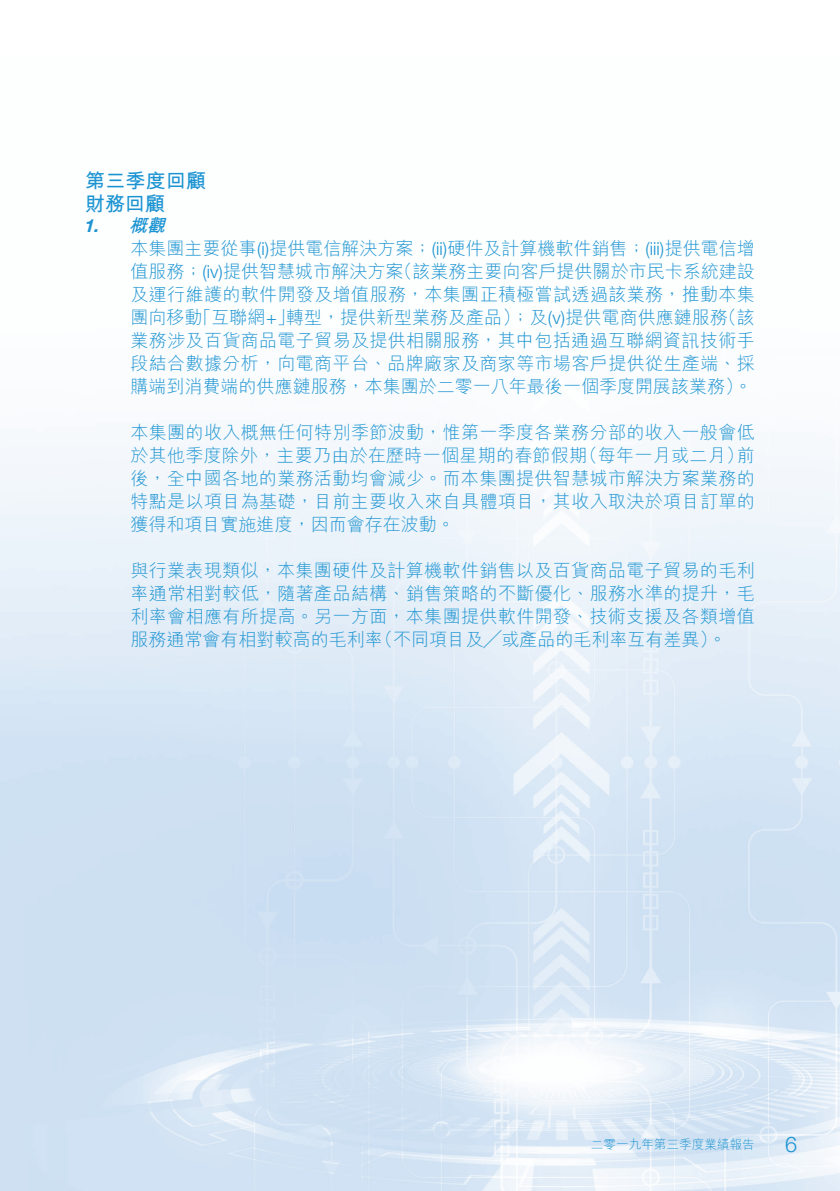
<style>
.page{position:relative;width:840px;height:1191px;background:#fff}
.page>*{position:absolute;margin:0;border:0;box-sizing:border-box;transform-origin:0 0}
.t1{font:300 21.6px "Helvetica Neue LT Std";color:#1c94d2}
.t2{font:700 20px/23px "M Hei HK";letter-spacing:.01em;color:#1c94d2}
.t3{font:300 18px/23px "M Hei HK";letter-spacing:.02em;color:#1c94d2}
.t4{font:300 18px/23px "M Hei HK";color:#1c94d2;text-align:right}
.t5{font:italic 700 18px "M Hei HK";color:#1c94d2}
.t6{font:italic 700 18px "Helvetica Neue LT Std";color:#1c94d2}
.t7{font:300 12.6px "M Hei HK";color:#1c94d2}
.s1{font-family:"Helvetica Neue LT Std"}
</style>
<div class="page">
<img style="left:0;top:434px;width:839px;height:757px">
<p class="t2" style="left:85px;top:168px;width:122px">第三季度回顧財務回顧</p>
<p class="t5" style="left:129px;top:212px;width:44px">概觀</p>
<p class="t6" style="left:83px;top:215px;width:22px">1.</p>
<p class="t4" style="left:130px;top:236px;width:625px">本集團主要從事 <span class="s1">)i(</span> 提供電信解決方案；<span class="s1">( )i i</span> 硬件及計算機軟件銷售；<span class="s1">( )iii</span> 提供電信增（該業務主要向客戶提供關於市民卡系統建設</p>
<p class="t4" style="left:130px;top:259px;width:274px">值服務；<span class="s1">(iv)</span>提供智慧城市解決方案</p>
<p class="t3" style="left:130px;top:282px;width:625px">及運行維護的軟件開發及增值服務，本集團正積極嘗試透過該業務，推動本集</p>
<p class="t3" style="left:718px;top:305px;width:37px">（該</p>
<p class="t3" style="left:193px;top:305px;width:103px">「互聯網 」<span class="s1">+</span></p>
<p class="t4" style="left:286px;top:305px;width:443px">轉型，提供新型業務及產品）；及 <span class="s1">)v(</span> 提供電商供應鏈服務</p>
<p class="t3" style="left:130px;top:305px;width:625px">團向移動<br>業務涉及百貨商品電子貿易及提供相關服務，其中包括通過互聯網資訊技術手段結合數據分析，向電商平台、品牌廠家及商家等市場客戶提供從生產端、採購端到消費端的供應鏈服務，本集團於二零一八年最後一個季度開展該業務。(</p>
<p class="t3" style="left:130px;top:420px;width:625px;text-align:right">本集團的收入概無任何特別季節波動，惟第一季度各業務分部的收入一般會低（每年一月或二月 前）</p>
<p class="t3" style="left:130px;top:443px;width:625px">於其他季度除外，主要乃由於在歷時一個星期的春節假期<br>後，全中國各地的業務活動均會減少。而本集團提供智慧城市解決方案業務的特點是以項目為基礎，目前主要收入來自具體項目，其收入取決於項目訂單的獲得和項目實施進度，因而會存在波動。</p>
<p class="t3" style="left:130px;top:558px;width:625px">與行業表現類似，本集團硬件及計算機軟件銷售以及百貨商品電子貿易的毛利</p>
<p class="t3" style="left:130px;top:581px;width:625px">率通常相對較低，隨著產品結構、銷售策略的不斷優化、服務水準的提升，毛</p>
<p class="t3" style="left:130px;top:604px;width:625px">利率會相應有所提高。另一方面，本集團提供軟件開發、技術支援及各類增值</p>
<p class="t4" style="left:375px;top:627px;width:353px">（不同項目及╱或產品的毛利率互有差異。(</p>
<p class="t4" style="left:130px;top:627px;width:254px">服務通常會有相對較高的毛利率</p>
<p class="t7" style="left:590px;top:1135px;width:165px">二零一九年第三季度業績報告</p>
<p class="t1" style="left:784px;top:1131px;width:14px">6</p>
</div>
